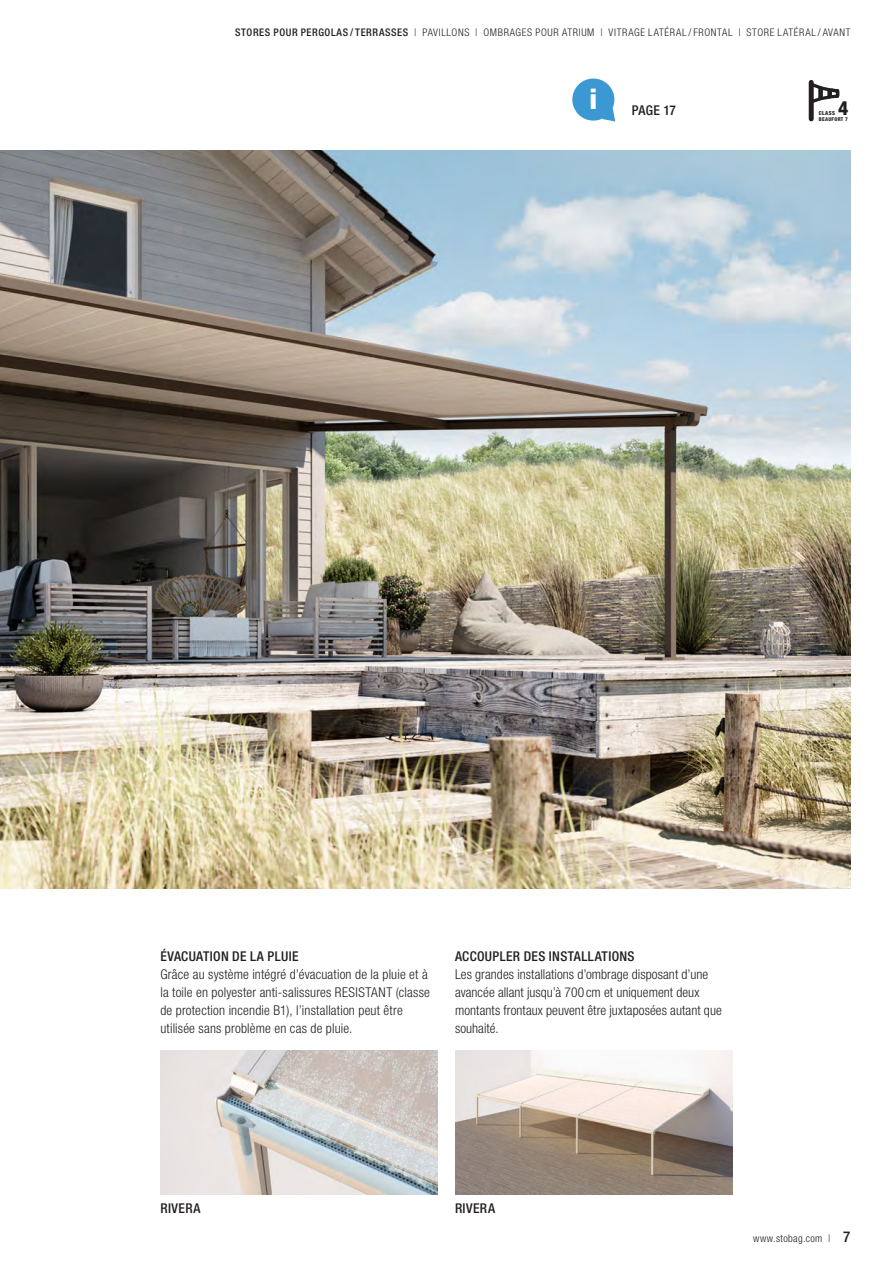
<style>
.page{position:relative;width:893px;height:1263px;background:#fff}
.page>*{position:absolute;margin:0;border:0;box-sizing:border-box;transform-origin:0 0}
.t1{font:800 28.5px "Helvetica Neue LT Pro";color:#fff}
.t2{font:800 condensed 19.65px "Helvetica Neue LT Pro";color:#231f20}
.t3{font:300 condensed 13.5px/18px "Helvetica Neue LT Pro";letter-spacing:.01em;color:#231f20}
.t4{font:500 condensed 13.5px "Helvetica Neue LT Pro";letter-spacing:.025em;color:#231f20}
.t5{font:300 condensed 10.5px "Helvetica Neue LT Pro";letter-spacing:.065em;color:#231f20}
.t6{font:300 condensed 10.5px "Helvetica Neue LT Pro";letter-spacing:.035em;color:#231f20}
.t7{font:800 condensed 5.55px "Helvetica Neue LT Pro";letter-spacing:.075em;color:#231f20}
.t8{font:800 condensed 5.25px "Helvetica Neue LT Pro";letter-spacing:.05em;color:#231f20}
.s1{font-weight:500}
.s2{font-weight:500;font-size:15px}
</style>
<div class="page">
<img style="left:0;top:151px;width:850px;height:738px">
<img style="left:455px;top:1050px;width:278px;height:145px">
<img style="left:160px;top:1050px;width:278px;height:144px">
<svg style="left:572px;top:78px;width:43px;height:44px"></svg>
<div style="left:809px;top:82px;width:5px;height:37px;background:#231f20"></div>
<svg style="left:808px;top:81px;width:32px;height:24px"></svg>
<p class="t5" style="left:235px;top:26px;width:617px"><span class="s1">STORES POUR PERGOLAS / TERRASSES</span> | PAVILLONS | OMBRAGES POUR ATRIUM | VITRAGE LATÉRAL / FRONTAL | STORE LATÉRAL / AVANT</p>
<h1 class="t1" style="left:589px;top:82px;width:10px">i</h1>
<p class="t4" style="left:632px;top:102px;width:46px">PAGE 17</p>
<h2 class="t2" style="left:838px;top:96px;width:12px">4</h2>
<p class="t7" style="left:819px;top:110px;width:18px">CLASS</p>
<p class="t8" style="left:819px;top:116px;width:30px">BEAUFORT 7</p>
<p class="t4" style="left:160px;top:948px;width:140px">ÉVACUATION DE LA PLUIE</p>
<p class="t3" style="left:160px;top:965px;width:271px">Grâce au système intégré d’évacuation de la pluie et à la toile en polyester anti-salissures RESISTANT (classe de protection incendie B1), l’installation peut être utilisée sans problème en cas de pluie.</p>
<p class="t4" style="left:455px;top:948px;width:181px">ACCOUPLER DES INSTALLATIONS</p>
<p class="t3" style="left:455px;top:965px;width:268px">Les grandes installations d’ombrage disposant d’une avancée allant jusqu’à 700 cm et uniquement deux montants frontaux peuvent être juxtaposées autant que souhaité.</p>
<p class="t4" style="left:160px;top:1200px;width:42px">RIVERA</p>
<p class="t4" style="left:455px;top:1200px;width:42px">RIVERA</p>
<p class="t6" style="left:753px;top:1232px;width:99px">www.stobag.com | <span class="s2">7</span></p>
</div>
